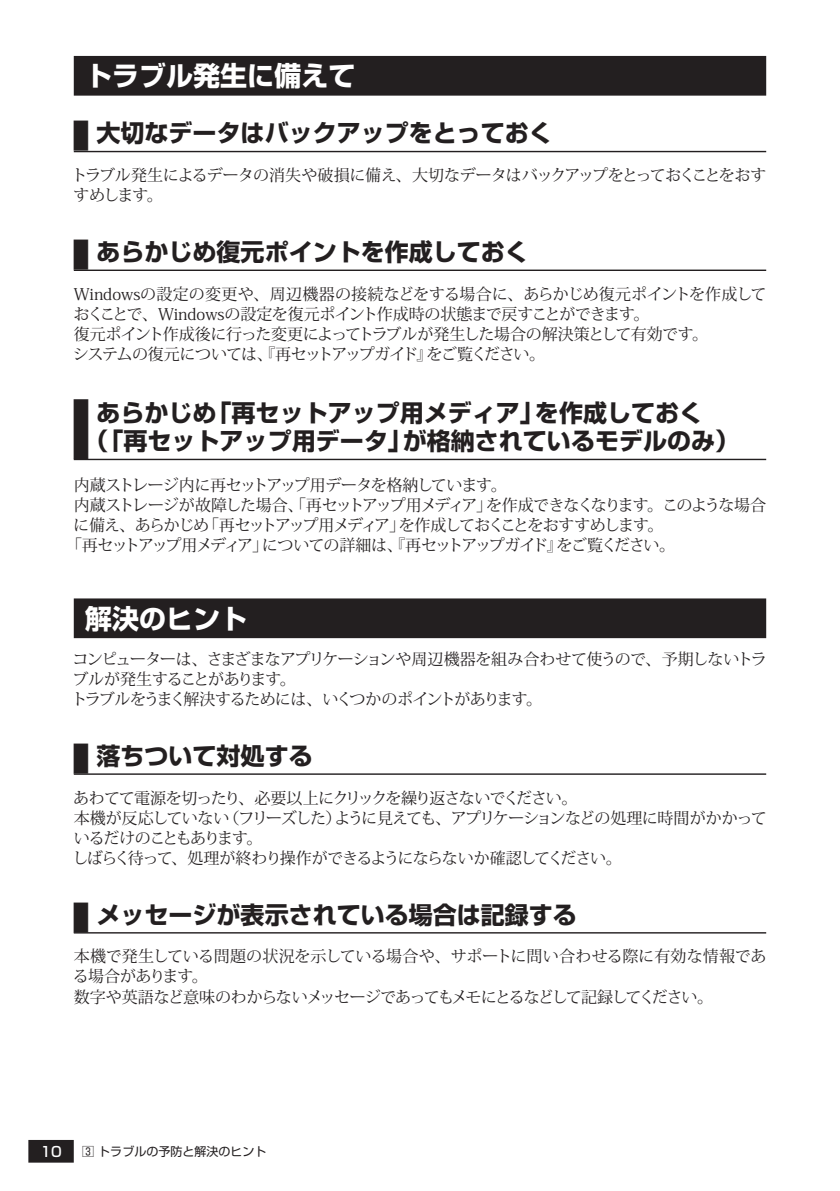
<style>
.page{position:relative;width:840px;height:1191px;background:#fff}
.page>*{position:absolute;margin:0;border:0;box-sizing:border-box;transform-origin:0 0}
.t1{font:700 60px "Shin Go Pro";color:#231f20;scale:.24 1}
.t2{font:700 27px "Shin Go Pro";color:#fff}
.t3{font:700 24px/28px "Shin Go Pro";color:#231f20}
.t4{font:16px/20px "Koz Min Pro";letter-spacing:-.06em;color:#231f20}
.t5{font:16px/20px "Koz Min Pro";letter-spacing:-.03em;color:#231f20}
.t6{font:16px "Koz Min Pro";letter-spacing:-.085em;color:#231f20}
.t7{font:16px "Koz Min Pro";letter-spacing:-.1em;color:#231f20}
.t8{font:16px "Koz Min Pro";letter-spacing:-.09em;color:#231f20}
.t9{font:500 14px "Shin Go Pro";color:#fff}
.t10{font:12px "Shin Go Pro";color:#231f20}
.s1{font-size:30px}
</style>
<div class="page">
<div style="left:28px;top:1140px;width:46px;height:22px;background:#231f20"></div>
<div style="left:74px;top:56px;width:691px;height:40px;background:#231f20"></div>
<hr style="left:74px;top:151px;width:691px;height:1px;background:#231f20">
<hr style="left:74px;top:269px;width:691px;height:2px;background:#231f20">
<hr style="left:74px;top:459px;width:691px;height:1px;background:#231f20">
<div style="left:74px;top:598px;width:691px;height:40px;background:#231f20"></div>
<hr style="left:74px;top:773px;width:691px;height:2px;background:#231f20">
<hr style="left:74px;top:932px;width:691px;height:1px;background:#231f20">
<h2 class="t2" style="left:85px;top:54px;width:271px">トラブル発生に備えて</h2>
<h3 class="t3" style="left:74px;top:117px;width:480px"><span class="s1">█</span> 大切なデータはバックアップをとっておく</h3>
<p class="t4" style="left:71px;top:165px;width:696px">トラブル発生によるデータの消失や破損に備え、大切なデータはバックアップをとっておくことをおすすめします。</p>
<h3 class="t3" style="left:74px;top:235px;width:456px"><span class="s1">█</span> あらかじめ復元ポイントを作成しておく</h3>
<p class="t5" style="left:73px;top:283px;width:694px">Windowsの設定の変更や、周辺機器の接続などをする場合に、あらかじめ復元ポイントを作成しておくことで、Windowsの設定を復元ポイント作成時の状態まで戻すことができます。<br>復元ポイント作成後に行った変更によってトラブルが発生した場合の解決策として有効です。<br>システムの復元については、『再セットアップガイド』をご覧ください。</p>
<h1 class="t1" style="left:74px;top:382px;width:62px">█</h1>
<h3 class="t3" style="left:84px;top:396px;width:655px;text-indent:12px">あらかじめ「再セットアップ用メディア」を作成しておく<br>（「再セットアップ用データ」が格納されているモデルのみ）</h3>
<p class="t4" style="left:74px;top:474px;width:434px">内蔵ストレージ内に再セットアップ用データを格納しています。</p>
<p class="t6" style="left:74px;top:493px;width:693px">内蔵ストレージが故障した場合、「再セットアップ用メディア」を作成できなくなります。このような場合</p>
<p class="t8" style="left:74px;top:513px;width:591px">に備え、あらかじめ「再セットアップ用メディア」を作成しておくことをおすすめします。</p>
<p class="t7" style="left:66px;top:533px;width:610px">「再セットアップ用メディア」についての詳細は、『再セットアップガイド』をご覧ください。</p>
<h2 class="t2" style="left:85px;top:597px;width:163px">解決のヒント</h2>
<p class="t4" style="left:71px;top:648px;width:696px">コンピューターは、さまざまなアプリケーションや周辺機器を組み合わせて使うので、予期しないトラブルが発生することがあります。<br>トラブルをうまく解決するためには、いくつかのポイントがあります。</p>
<h3 class="t3" style="left:74px;top:739px;width:240px"><span class="s1">█</span> 落ちついて対処する</h3>
<p class="t4" style="left:72px;top:787px;width:695px">あわてて電源を切ったり、必要以上にクリックを繰り返さないでください。<br>本機が反応していない（フリーズした）ように見えても、アプリケーションなどの処理に時間がかかっているだけのこともあります。<br>しばらく待って、処理が終わり操作ができるようにならないか確認してください。</p>
<h3 class="t3" style="left:74px;top:898px;width:504px"><span class="s1">█</span> メッセージが表示されている場合は記録する</h3>
<p class="t5" style="left:73px;top:946px;width:694px">本機で発生している問題の状況を示している場合や、サポートに問い合わせる際に有効な情報である場合があります。<br>数字や英語など意味のわからないメッセージであってもメモにとるなどして記録してください。</p>
<p class="t9" style="left:40px;top:1140px;width:23px">10</p>
<p class="t10" style="left:82px;top:1141px;width:185px">3 トラブルの予防と解決のヒント</p>
</div>
